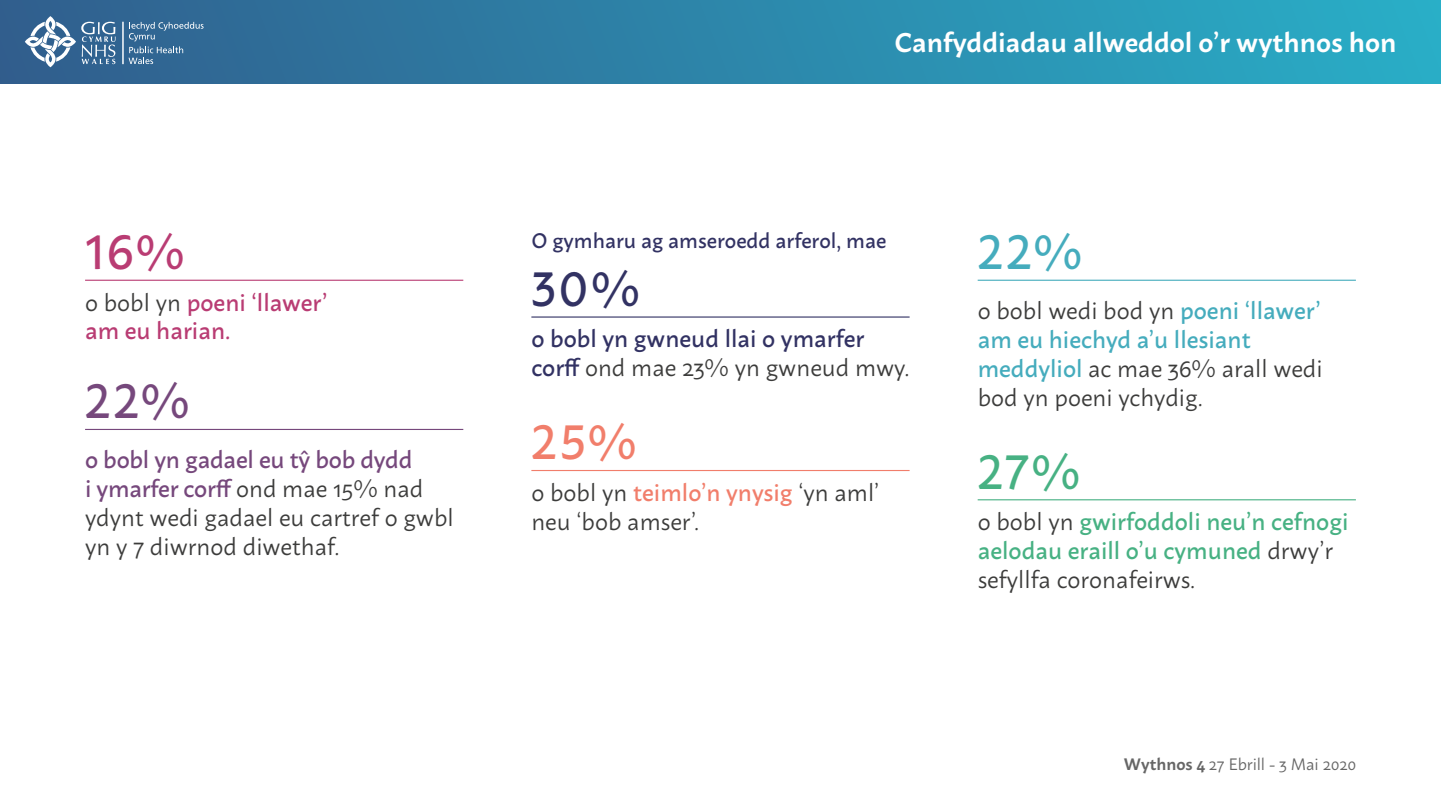
<style>
.page{position:relative;width:1441px;height:810px;background:#fff}
.page>*{position:absolute;margin:0;border:0;box-sizing:border-box;transform-origin:0 0}
.t1{font:500 48px "Macho";color:#b93c73}
.t2{font:500 48px "Macho";color:#76487c}
.t3{font:500 48px "Macho";color:#323263}
.t4{font:500 48px "Macho";color:#f17e6b}
.t5{font:500 48px "Macho";color:#45acbd}
.t6{font:500 48px "Macho";color:#47b183}
.t7{font:600 27px "Macho";color:#fff}
.t8{font:24px/28.8px "Macho";color:#3c3c3b}
.t9{font:500 24px/28.8px "Macho";color:#47b183}
.t10{font:500 24px/28.8px "Macho";color:#323263}
.t11{font:500 24px/28.8px "Macho";color:#b93c73}
.t12{font:500 21px "Macho";color:#323263}
.t13{font:16.5px "Macho";color:#666}
.s1{font-weight:400;color:#3c3c3b}
.s2{font-weight:500;color:#76487c}
.s3{font-weight:500;color:#f17e6b}
.s4{font-weight:500;color:#45acbd}
.s5{font-weight:600}
</style>
<div class="page">
<div style="left:0;top:0;width:1440px;height:83px;background:linear-gradient(to right,#315d8d,#29aec7)"></div>
<svg style="left:128px;top:22px;width:75px;height:42px"></svg>
<hr style="left:122px;top:22px;width:2px;height:42px;background:#fff">
<svg style="left:25px;top:16px;width:91px;height:51px"></svg>
<hr style="left:85px;top:280px;width:378px;height:1px;background:#b93c73">
<hr style="left:85px;top:429px;width:378px;height:1px;background:#76487c">
<hr style="left:531px;top:316px;width:378px;height:2px;background:#323263">
<hr style="left:531px;top:470px;width:378px;height:1px;background:#f17e6b">
<hr style="left:977px;top:280px;width:378px;height:1px;background:#45acbd">
<hr style="left:977px;top:499px;width:378px;height:1px;background:#47b183">
<h1 class="t1" style="left:85px;top:210px;width:101px">16%</h1>
<p class="t11" style="left:85px;top:285px;width:244px"><span class="s1">o bobl yn</span> poeni ‘llawer’ am eu harian.</p>
<h1 class="t2" style="left:85px;top:359px;width:106px">22%</h1>
<p class="t8" style="left:85px;top:443px;width:370px"><span class="s2">o bobl yn gadael eu tŷ bob dydd<br>i ymarfer corff</span> ond mae 15% nad ydynt wedi gadael eu cartref o gwbl yn y 7 diwrnod diwethaf.</p>
<p class="t7" style="left:894px;top:18px;width:503px">Canfyddiadau allweddol o’r wythnos hon</p>
<p class="t12" style="left:531px;top:222px;width:356px">O gymharu ag amseroedd arferol, mae</p>
<h1 class="t3" style="left:531px;top:246px;width:110px">30%</h1>
<p class="t10" style="left:531px;top:322px;width:379px">o bobl yn gwneud llai o ymarfer corff <span class="s1">ond mae 23% yn gwneud mwy.</span></p>
<h1 class="t4" style="left:531px;top:400px;width:107px">25%</h1>
<p class="t8" style="left:531px;top:476px;width:349px">o bobl yn <span class="s3">teimlo’n ynysig</span> ‘yn aml’ neu ‘bob amser’.</p>
<h1 class="t5" style="left:977px;top:210px;width:106px">22%</h1>
<p class="t8" style="left:977px;top:294px;width:346px">o bobl wedi bod yn <span class="s4">poeni ‘llawer’ am eu hiechyd a’u llesiant meddyliol</span> ac mae 36% arall wedi bod yn poeni ychydig.</p>
<h1 class="t6" style="left:977px;top:429px;width:104px">27%</h1>
<p class="t9" style="left:977px;top:505px;width:372px"><span class="s1">o bobl yn</span> gwirfoddoli neu’n cefnogi aelodau eraill o’u cymuned <span class="s1">drwy’r sefyllfa coronafeirws.</span></p>
<p class="t13" style="left:1123px;top:749px;width:234px"><span class="s5">Wythnos 4</span> 27 Ebrill - 3 Mai 2020</p>
</div>
